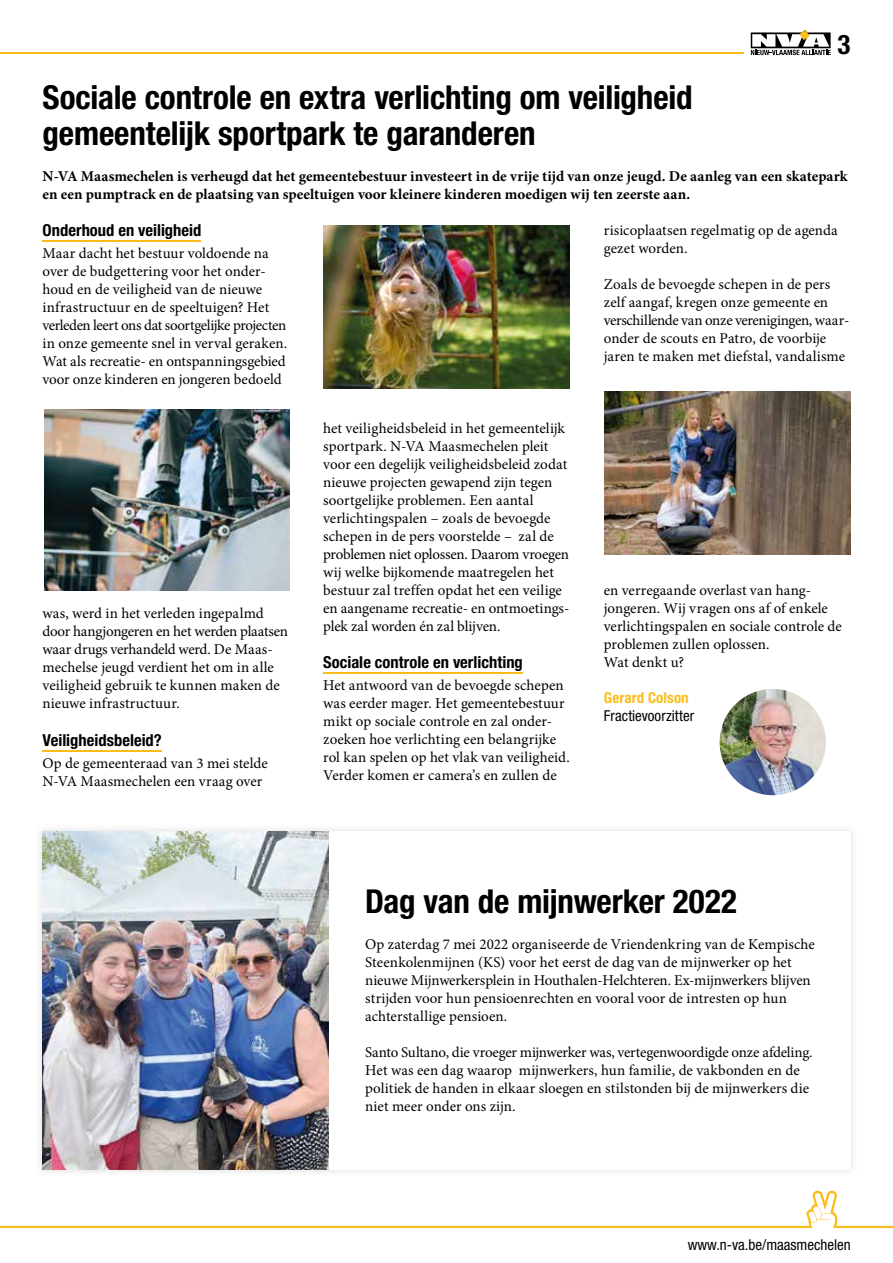
<style>
.page{position:relative;width:893px;height:1263px;background:#fff}
.page>*{position:absolute;margin:0;border:0;box-sizing:border-box;transform-origin:0 0}
.t1{font:700 condensed 33px/36px "Helvetica Neue LT Std";letter-spacing:-.005em;color:#000}
.t2{font:700 condensed 27px "Helvetica Neue LT Std";color:#000}
.t3{font:700 condensed 16.5px "Helvetica Neue LT Std";color:#000}
.t4{font:15px/18px "Minion Pro";color:#000}
.t5{font:700 15px/18px "Minion Pro";color:#000}
.t6{font:condensed 15px "Helvetica Neue LT Std";color:#000}
.t7{font:700 condensed 15px "Helvetica Neue LT Std";letter-spacing:.01em;color:#fbbd1b}
</style>
<div class="page">
<img style="left:40px;top:829px;width:813px;height:343px">
<div style="left:43px;top:831px;width:807px;height:338px;background:#fff"></div>
<hr style="left:43px;top:240px;width:158px;height:1px;background:#fbbd1b">
<hr style="left:43px;top:750px;width:119px;height:1px;background:#fbbd1b">
<hr style="left:323px;top:672px;width:200px;height:1px;background:#fbbd1b">
<img style="left:43px;top:831px;width:285px;height:338px">
<img style="left:720px;top:689px;width:106px;height:106px;border-radius:53px">
<img style="left:44px;top:409px;width:246px;height:182px">
<img style="left:324px;top:225px;width:245px;height:163px">
<img style="left:605px;top:391px;width:245px;height:164px">
<hr style="left:0;top:53px;width:744px;height:1px;background:#fbbd1b">
<svg style="left:751px;top:30px;width:80px;height:25px"></svg>
<svg style="left:0;top:1190px;width:893px;height:38px"></svg>
<h2 class="t2" style="left:837px;top:28px;width:14px">3</h2>
<h1 class="t1" style="left:43px;top:78px;width:652px">Sociale controle en extra verlichting om veiligheid gemeentelijk sportpark te garanderen</h1>
<p class="t5" style="left:43px;top:167px;width:807px">N-VA Maasmechelen is verheugd dat het gemeentebestuur investeert in de vrije tijd van onze jeugd. De aanleg van een skatepark en een pumptrack en de plaatsing van speeltuigen voor kleinere kinderen moedigen wij ten zeerste aan.</p>
<p class="t3" style="left:43px;top:220px;width:160px">Onderhoud en veiligheid</p>
<p class="t4" style="left:43px;top:245px;width:246px">Maar dacht het bestuur voldoende na over de budgettering voor het onder&shy;houd en de veiligheid van de nieuwe infrastructuur en de speeltuigen? Het verleden leert ons dat soortgelijke projecten in onze gemeente snel in verval geraken.<br>Wat als recreatie- en ontspanningsgebied voor onze kinderen en jongeren bedoeld</p>
<p class="t4" style="left:604px;top:221px;width:235px">risicoplaatsen regelmatig op de agenda gezet worden.</p>
<p class="t4" style="left:604px;top:275px;width:247px">Zoals de bevoegde schepen in de pers zelf aangaf, kregen onze gemeente en verschillende van onze verenigingen, waar&shy;onder de scouts en Patro, de voorbije jaren te maken met diefstal, vandalisme</p>
<p class="t4" style="left:43px;top:605px;width:247px">was, werd in het verleden ingepalmd door hangjongeren en het werden plaatsen waar drugs verhandeld werd. De Maas&shy;mechelse jeugd verdient het om in alle veiligheid gebruik te kunnen maken de nieuwe infrastructuur.</p>
<p class="t3" style="left:43px;top:730px;width:121px">Veiligheidsbeleid?</p>
<p class="t4" style="left:43px;top:754px;width:227px">Op de gemeenteraad van 3 mei stelde<br>N-VA Maasmechelen een vraag over</p>
<p class="t4" style="left:323px;top:419px;width:248px">het veiligheidsbeleid in het gemeentelijk sportpark. N-VA Maasmechelen pleit voor een degelijk veiligheidsbeleid zodat nieuwe projecten gewapend zijn tegen soortgelijke problemen. Een aantal verlichtingspalen – zoals de bevoegde schepen in de pers voorstelde – zal de problemen niet oplossen. Daarom vroegen wij welke bijkomende maatregelen het bestuur zal treffen opdat het een veilige en aangename recreatie- en ontmoetings&shy;plek zal worden én zal blijven.</p>
<p class="t3" style="left:323px;top:652px;width:201px">Sociale controle en verlichting</p>
<p class="t4" style="left:323px;top:677px;width:248px">Het antwoord van de bevoegde schepen was eerder mager. Het gemeentebestuur mikt op sociale controle en zal onder&shy;zoeken hoe verlichting een belangrijke rol kan spelen op het vlak van veiligheid.<br>Verder komen er camera’s en zullen de</p>
<p class="t4" style="left:604px;top:581px;width:239px">en verregaande overlast van hang&shy;jongeren. Wij vragen ons af of enkele verlichtingspalen en sociale controle de problemen zullen oplossen.<br>Wat denkt u?</p>
<p class="t7" style="left:604px;top:688px;width:86px">Gerard Colson</p>
<p class="t6" style="left:604px;top:707px;width:92px">Fractievoorzitter</p>
<h1 class="t1" style="left:365px;top:883px;width:373px">Dag van de mijnwerker 2022</h1>
<p class="t4" style="left:365px;top:936px;width:451px">Op zaterdag 7 mei 2022 organiseerde de Vriendenkring van de Kempische Steenkolenmijnen (KS) voor het eerst de dag van de mijnwerker op het nieuwe Mijnwerkersplein in Houthalen-Helchteren. Ex-mijnwerkers blijven strijden voor hun pensioenrechten en vooral voor de intresten op hun achterstallige pensioen.</p>
<p class="t4" style="left:365px;top:1044px;width:449px">Santo Sultano, die vroeger mijnwerker was, vertegenwoordigde onze afdeling.<br>Het was een dag waarop mijnwerkers, hun familie, de vakbonden en de politiek de handen in elkaar sloegen en stilstonden bij de mijnwerkers die niet meer onder ons zijn.</p>
<p class="t6" style="left:688px;top:1236px;width:164px">www.n-va.be/maasmechelen</p>
</div>
